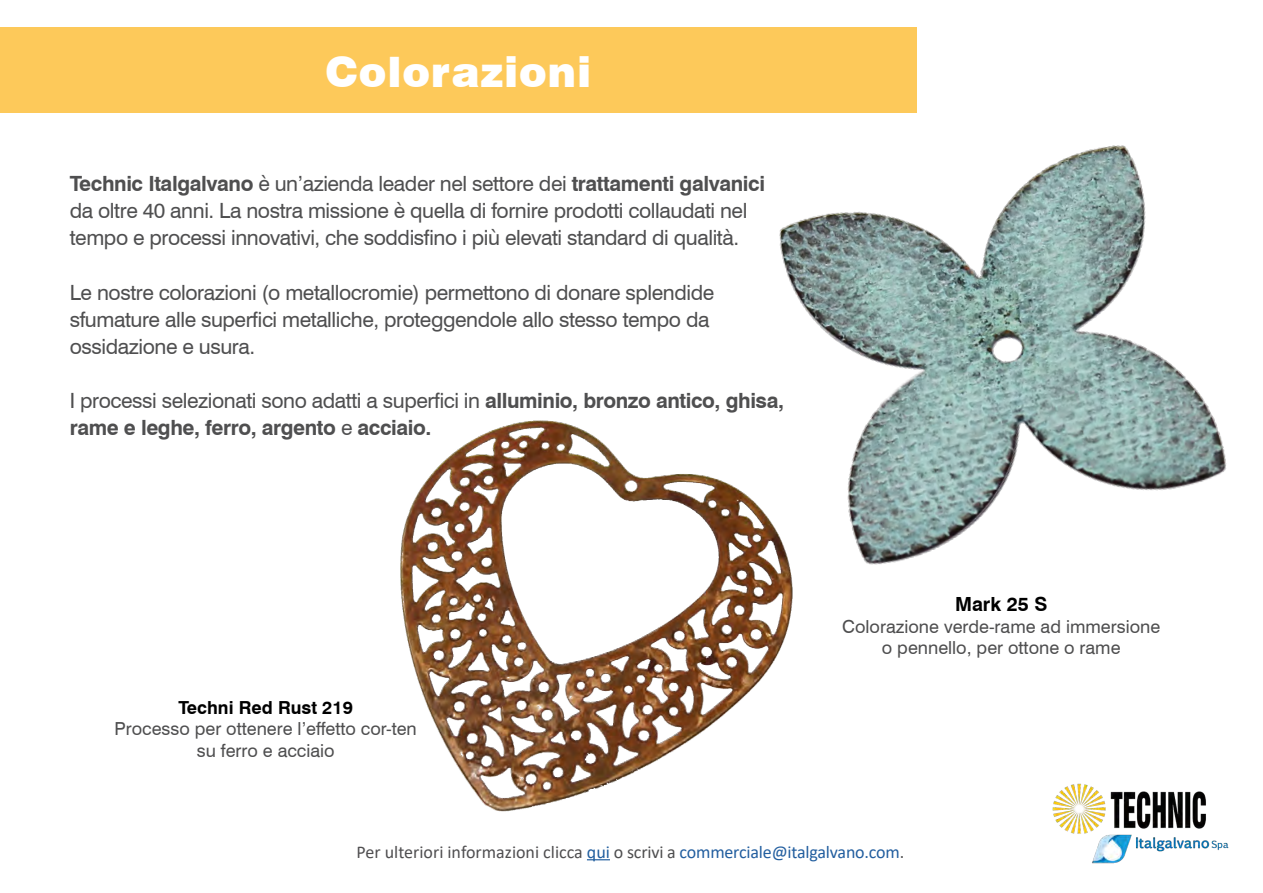
<style>
.page{position:relative;width:1263px;height:893px;background:#fff}
.page>*{position:absolute;margin:0;border:0;box-sizing:border-box;transform-origin:0 0}
.t1{font:900 42px "Swiss 721 BT";letter-spacing:.02em;color:#fff}
.t2{font:21px/27px "Swiss 721 BT";letter-spacing:-.02em;color:#4f4f50}
.t3{font:700 21px/27px "Swiss 721 BT";letter-spacing:-.02em;color:#4f4f50}
.t4{font:700 19.5px "Swiss 721 BT";color:#000}
.t5{font:18px/21.6px "Swiss 721 BT";color:#4e4e4f;text-align:center}
.t6{font:18px "Calibri";letter-spacing:-.01em;color:#4f4e50}
.t7{font:700 18px "Swiss 721 BT";color:#000}
.s1{font-weight:700}
.s2{font-weight:400}
.s3{color:#215e9e}
.s4{color:#4e4e4f}
.s5{color:#225e9f}
</style>
<div class="page">
<img style="left:707px;top:112px;width:520px;height:453px">
<div style="left:0;top:27px;width:917px;height:85px;background:#fdc95a"></div>
<img style="left:1052px;top:783px;width:177px;height:81px">
<img style="left:400px;top:367px;width:444px;height:494px">
<svg style="left:587px;top:859px;width:23px;height:1px"></svg>
<h1 class="t1" style="left:325px;top:46px;width:268px">Colorazioni</h1>
<p class="t2" style="left:70px;top:170px;width:697px"><span class="s1">Technic Italgalvano</span> è un’azienda leader nel settore dei <span class="s1">trattamenti galvanici </span>da oltre 40 anni. La nostra missione è quella di fornire prodotti collaudati nel tempo e processi innovativi, che soddisfino i più elevati standard di qualità.</p>
<p class="t2" style="left:70px;top:278px;width:646px">Le nostre colorazioni (o metallocromie) permettono di donare splendide sfumature alle superfici metalliche, proteggendole allo stesso tempo da ossidazione e usura.</p>
<p class="t3" style="left:70px;top:386px;width:716px"><span class="s2">I processi selezionati sono adatti a superfici in</span> alluminio, bronzo antico, ghisa, rame e leghe, ferro, argento <span class="s2">e</span> acciaio.</p>
<p class="t7" style="left:178px;top:695px;width:176px">Techni Red Rust 219</p>
<p class="t5" style="left:115px;top:717px;width:304px">Processo per ottenere l’effetto cor-ten su ferro e acciaio</p>
<p class="t4" style="left:955px;top:591px;width:94px">Mark 25 S</p>
<p class="t5" style="left:842px;top:615px;width:319px">Colorazione verde-rame ad immersione o pennello, per ottone o rame</p>
<p class="t6" style="left:356px;top:839px;width:549px">Per ulteriori informazioni clicca <span class="s3">qui</span> <span class="s4">o scrivi a</span> <span class="s5">commerciale@italgalvano.com</span><span class="s4">.</span></p>
</div>
